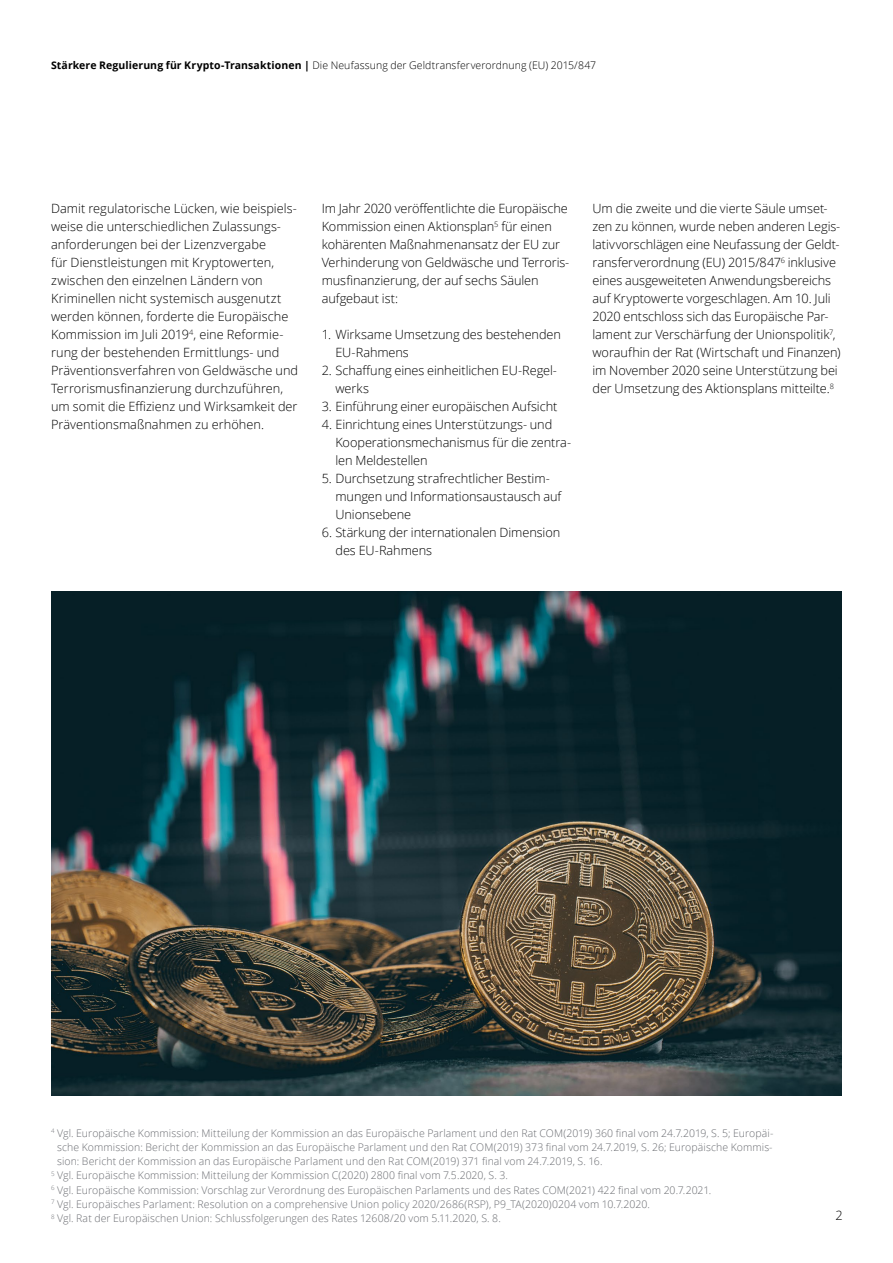
<style>
.page{position:relative;width:893px;height:1263px;background:#fff}
.page>*{position:absolute;margin:0;border:0;box-sizing:border-box;transform-origin:0 0}
.t1{font:300 12.75px/18px "Open Sans";letter-spacing:-.005em;color:#000}
.t2{font:300 10.5px "Open Sans";letter-spacing:.01em;color:#6a6c71}
.t3{font:300 10.5px "Open Sans";letter-spacing:.01em;color:#000}
.s1{font-weight:700}
</style>
<div class="page">
<img style="left:51px;top:591px;width:791px;height:504px">
<p class="t3" style="left:51px;top:58px;width:547px"><span class="s1">Stärkere Regulierung für Krypto-Transaktionen |</span> Die Neufassung der Geldtransferverordnung (EU) 2015/847</p>
<p class="t1" style="left:51px;top:199px;width:249px">Damit regulatorische Lücken, wie beispiels&shy;weise die unterschiedlichen Zulassungs&shy;anforderungen bei der Lizenzvergabe<br>für Dienstleistungen mit Kryptowerten, zwischen den einzelnen Ländern von Kriminellen nicht systemisch ausgenutzt werden können, forderte die Europäische Kommission im Juli 2019<sup>4</sup>, eine Reformie&shy;rung der bestehenden Ermittlungs- und Präventionsverfahren von Geldwäsche und Terrorismusfinanzierung durchzuführen, um somit die Effizienz und Wirksamkeit der Präventionsmaßnahmen zu erhöhen.</p>
<p class="t1" style="left:322px;top:199px;width:249px">Im Jahr 2020 veröffentlichte die Europäische Kommission einen Aktionsplan<sup>5</sup> für einen kohärenten Maßnahmenansatz der EU zur Verhinderung von Geldwäsche und Terroris&shy;musfinanzierung, der auf sechs Säulen aufgebaut ist:</p>
<p class="t1" style="left:335px;top:325px;width:227px;text-indent:-14px">1. Wirksame Umsetzung des bestehenden<br>EU-Rahmens</p>
<p class="t1" style="left:335px;top:361px;width:223px;text-indent:-14px">2. Schaffung eines einheitlichen EU-Regel&shy;werks</p>
<p class="t1" style="left:322px;top:397px;width:237px">3. Einführung einer europäischen Aufsicht</p>
<p class="t1" style="left:335px;top:415px;width:237px;text-indent:-14px">4. Einrichtung eines Unterstützungs- und<br>Kooperationsmechanismus für die zentra&shy;len Meldestellen</p>
<p class="t1" style="left:335px;top:469px;width:227px;text-indent:-14px">5. Durchsetzung strafrechtlicher Bestim&shy;mungen und Informationsaustausch auf<br>Unionsebene</p>
<p class="t1" style="left:335px;top:523px;width:226px;text-indent:-14px">6. Stärkung der internationalen Dimension des EU-Rahmens</p>
<p class="t1" style="left:592px;top:199px;width:250px">Um die zweite und die vierte Säule umset&shy;zen zu können, wurde neben anderen Legis&shy;lativvorschlägen eine Neufassung der Geldt&shy;ransferverordnung (EU) 2015/847<sup>6</sup> inklusive eines ausgeweiteten Anwendungsbereichs auf Kryptowerte vorgeschlagen. Am 10. Juli 2020 entschloss sich das Europäische Par&shy;lament zur Verschärfung der Unionspolitik<sup>7</sup>, woraufhin der Rat (Wirtschaft und Finanzen) im November 2020 seine Unterstützung bei der Umsetzung des Aktionsplans mitteilte.<sup>8</sup></p>
<p class="t2" style="left:51px;top:1125px;width:724px"><sup>4</sup> Vgl. Europäische Kommission: Mitteilung der Kommission an das Europäische Parlament und den Rat COM(2019) 360 final vom 24.7.2019, S. 5; Europäi-</p>
<p class="t2" style="left:57px;top:1140px;width:717px">sche Kommission: Bericht der Kommission an das Europäische Parlament und den Rat COM(2019) 373 final vom 24.7.2019, S. 26; Europäische Kommis-</p>
<p class="t2" style="left:57px;top:1154px;width:547px">sion: Bericht der Kommission an das Europäische Parlament und den Rat COM(2019) 371 final vom 24.7.2019, S. 16.</p>
<p class="t2" style="left:51px;top:1168px;width:458px"><sup>5</sup> Vgl. Europäische Kommission: Mitteilung der Kommission C(2020) 2800 final vom 7.5.2020, S. 3.</p>
<p class="t2" style="left:51px;top:1182px;width:662px"><sup>6</sup> Vgl. Europäische Kommission: Vorschlag zur Verordnung des Europäischen Parlaments und des Rates COM(2021) 422 final vom 20.7.2021.</p>
<p class="t2" style="left:51px;top:1197px;width:600px"><sup>7</sup> Vgl. Europäisches Parlament: Resolution on a comprehensive Union policy 2020/2686(RSP), P9_TA(2020)0204 vom 10.7.2020.</p>
<p class="t2" style="left:51px;top:1211px;width:451px"><sup>8</sup> Vgl. Rat der Europäischen Union: Schlussfolgerungen des Rates 12608/20 vom 5.11.2020, S. 8.</p>
<p class="t1" style="left:836px;top:1206px;width:9px">2</p>
</div>
